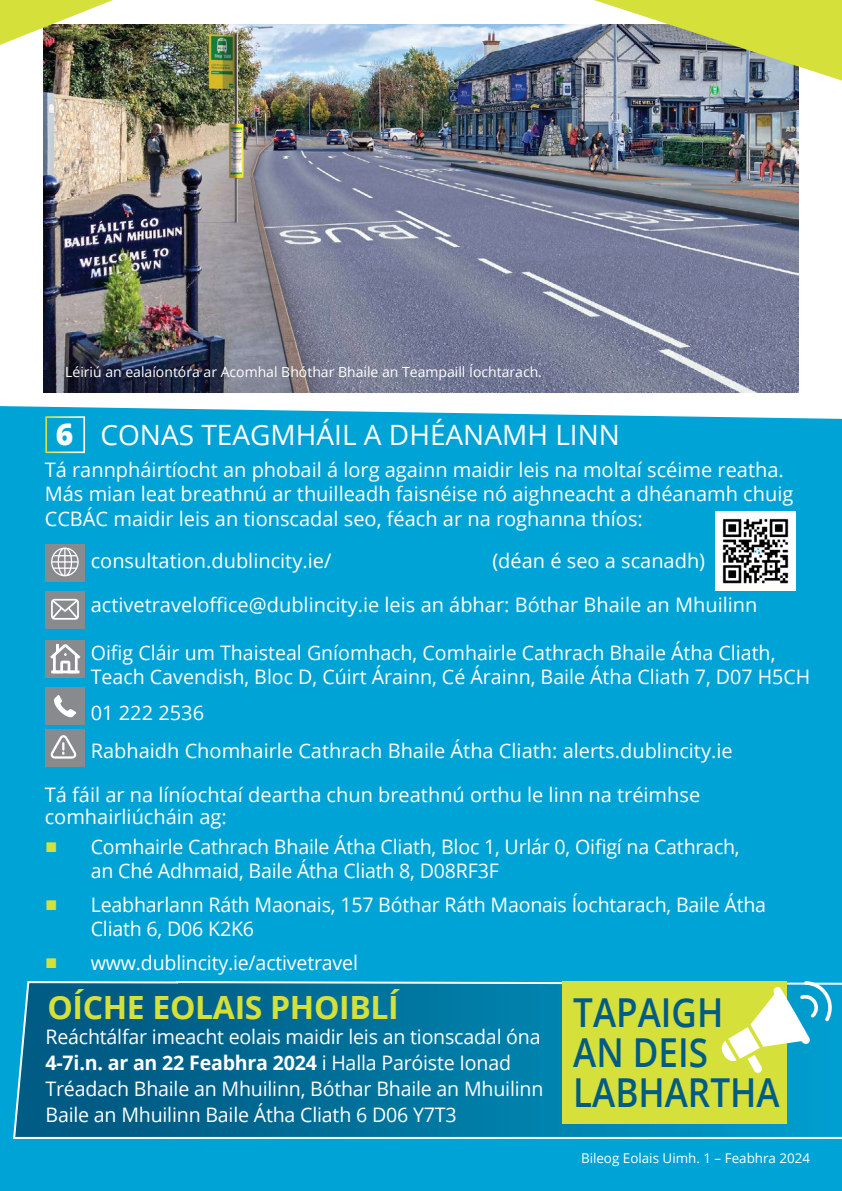
<style>
.page{position:relative;width:842px;height:1191px;background:#fff}
.page>*{position:absolute;margin:0;border:0;box-sizing:border-box;transform-origin:0 0}
.Heading{font:600 39.8px/40px "Open Sans";color:#005c85;scale:.88 1}
.Subheading_3{font:700 32px "Open Sans";letter-spacing:-.01em;color:#d6e03b}
.Bold_Number{font:800 30px "Open Sans";color:#fff}
.Subheading_3-2{font:28px "Open Sans";color:#fff}
.Main_Paragraph{font:20px/24px "Open Sans";color:#fff}
.Small{font:14px "Open Sans";color:#fff}
.t1{font:13.4px "Open Sans";color:#fff}
.s1{color:#d6e03b}
.s2{font-weight:700}
</style>
<div class="page">
<div style="left:0;top:692px;width:842px;height:499px;background:#00a3d6"></div>
<img style="left:0;top:0;width:842px;height:692px">
<div style="left:45px;top:640px;width:40px;height:37px;background:#888a8d"></div>
<svg style="left:50px;top:644px;width:30px;height:29px"></svg>
<div style="left:45px;top:544px;width:40px;height:38px;background:#888a8d"></div>
<svg style="left:51px;top:547px;width:28px;height:29px"></svg>
<div style="left:45px;top:591px;width:40px;height:38px;background:#888a8d"></div>
<svg style="left:51px;top:599px;width:28px;height:20px"></svg>
<div style="left:45px;top:687px;width:40px;height:38px;background:#888a8d"></div>
<svg style="left:54px;top:695px;width:22px;height:22px"></svg>
<img style="left:716px;top:511px;width:79px;height:79px">
<svg style="left:12px;top:979px;width:830px;height:161px;background:#09769e"></svg>
<div style="left:562px;top:981px;width:224px;height:142px;background:#d6e03b"></div>
<svg style="left:721px;top:981px;width:111px;height:92px"></svg>
<div style="left:45px;top:729px;width:39px;height:37px;background:#888a8d"></div>
<svg style="left:50px;top:735px;width:26px;height:23px"></svg>
<p class="Small" style="left:65px;top:362px;width:478px">Léiriú an ealaíontóra ar Acomhal Bhóthar Bhaile an Teampaill Íochtarach.</p>
<h5 class="Bold_Number" style="left:56px;top:411px;width:19px">6</h5>
<h4 class="Subheading_3-2" style="left:100px;top:416px;width:521px">CONAS TEAGMHÁIL A DHÉANAMH LINN</h4>
<p class="Main_Paragraph" style="left:45px;top:458px;width:750px">Tá rannpháirtíocht an phobail á lorg againn maidir leis na moltaí scéime reatha.<br>Más mian leat breathnú ar thuilleadh faisnéise nó aighneacht a dhéanamh chuig<br>CCBÁC maidir leis an tionscadal seo, féach ar na roghanna thíos:</p>
<p class="Main_Paragraph" style="left:91px;top:548px;width:242px">consultation.dublincity.ie/</p>
<p class="Main_Paragraph" style="left:492px;top:548px;width:214px">(déan é seo a scanadh)</p>
<p class="Main_Paragraph" style="left:91px;top:592px;width:668px">activetraveloffice@dublincity.ie leis an ábhar: Bóthar Bhaile an Mhuilinn</p>
<p class="Main_Paragraph" style="left:91px;top:640px;width:721px;text-indent:-45px">· Oifig Cláir um Thaisteal Gníomhach, Comhairle Cathrach Bhaile Átha Cliath,<br>Teach Cavendish, Bloc D, Cúirt Árainn, Cé Árainn, Baile Átha Cliath 7, D07 H5CH</p>
<p class="Main_Paragraph" style="left:91px;top:700px;width:115px">01 222 2536</p>
<p class="Main_Paragraph" style="left:91px;top:738px;width:643px">Rabhaidh Chomhairle Cathrach Bhaile Átha Cliath: alerts.dublincity.ie</p>
<p class="Main_Paragraph" style="left:45px;top:783px;width:657px;line-height:22px">Tá fáil ar na líníochtaí deartha chun breathnú orthu le linn na tréimhse comhairliúcháin ag:</p>
<p class="Main_Paragraph" style="left:46px;top:834px;width:695px"><span class="s1">■</span> Comhairle Cathrach Bhaile Átha Cliath, Bloc 1, Urlár 0, Oifigí na Cathrach,</p>
<p class="Main_Paragraph" style="left:91px;top:858px;width:410px">an Ché Adhmaid, Baile Átha Cliath 8, D08RF3F</p>
<p class="Main_Paragraph" style="left:91px;top:892px;width:677px;text-indent:-45px"><span class="s1">■</span> Leabharlann Ráth Maonais, 157 Bóthar Ráth Maonais Íochtarach, Baile Átha<br>Cliath 6, D06 K2K6</p>
<p class="Main_Paragraph" style="left:46px;top:950px;width:313px"><span class="s1">■</span> www.dublincity.ie/activetravel</p>
<h4 class="Subheading_3" style="left:47px;top:984px;width:353px">OÍCHE EOLAIS PHOIBLÍ</h4>
<h1 class="Heading" style="left:573px;top:991px;width:236px">TAPAIGH<br>AN DEIS<br>LABHARTHA</h1>
<p class="Main_Paragraph" style="left:45px;top:1023px;width:499px;line-height:26px">Reáchtálfar imeacht eolais maidir leis an tionscadal óna <span class="s2">4-7i.n. ar an 22 Feabhra 2024</span> i Halla Paróiste Ionad Tréadach Bhaile an Mhuilinn, Bóthar Bhaile an Mhuilinn Baile an Mhuilinn Baile Átha Cliath 6 D06 Y7T3</p>
<p class="t1" style="left:581px;top:1148px;width:231px">Bileog Eolais Uimh. 1 – Feabhra 2024</p>
</div>
